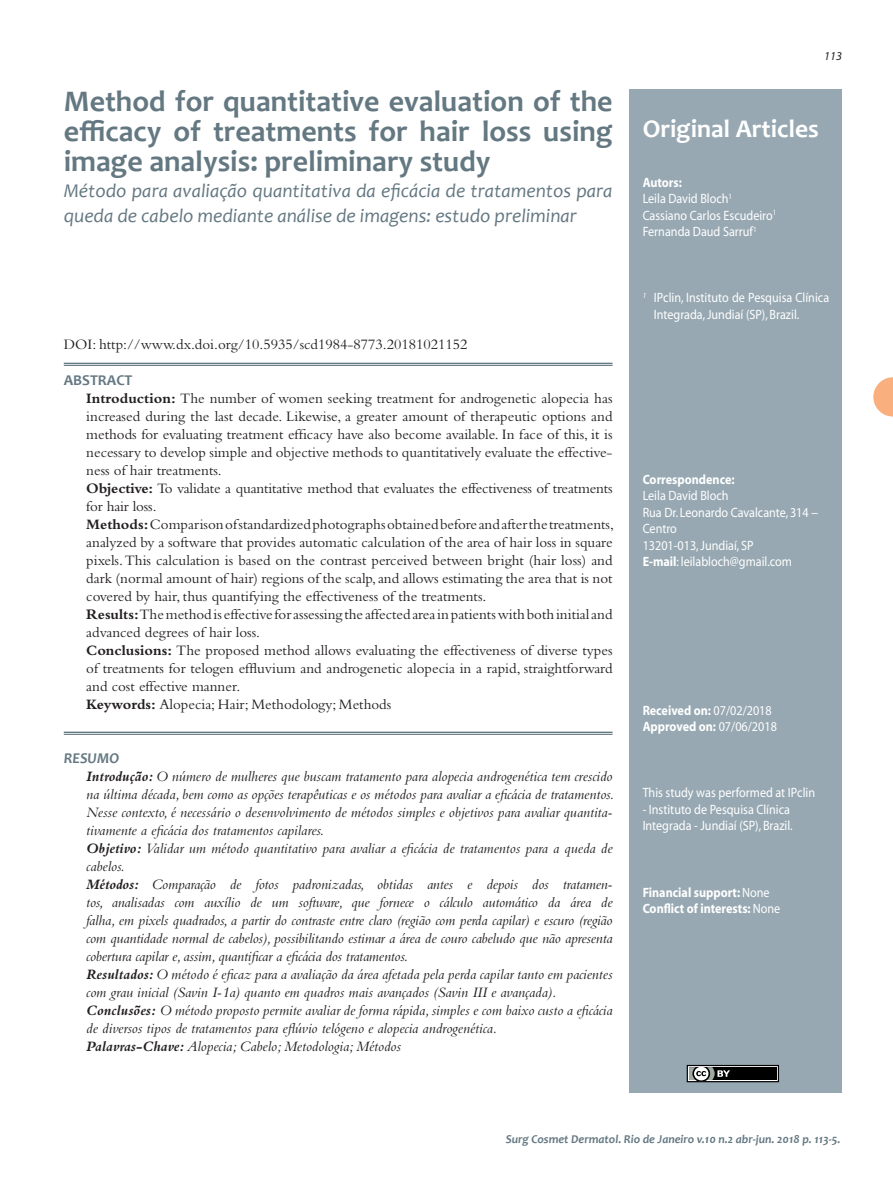
<style>
.page{position:relative;width:893px;height:1191px;background:#fff}
.page>*{position:absolute;margin:0;border:0;box-sizing:border-box;transform-origin:0 0}
.t1{font:700 30px/30px "Candara";color:#647882;text-align:justify}
.t2{font:700 25.5px "Candara";color:#fff}
.t3{font:italic 19.5px/25.5px "Candara";color:#647882}
.t4{font:15px/18px "Bembo";color:#231f20;text-align:justify}
.t5{font:italic 15px/18px "Bembo";color:#231f20}
.t6{font:700 15px "Candara";color:#647882}
.t7{font:italic 700 15px "Candara";color:#647882}
.t8{font:13.5px/16.5px "Myriad";color:#fff;scale:.9 1}
.t9{font:700 13.5px "Myriad";color:#fff;scale:.9 1}
.t10{font:italic 700 12px "Candara";color:#647882}
.t11{font:italic 12px "Myriad";color:#231f20}
.s1{font-weight:700}
.s2{font-weight:400}
</style>
<div class="page">
<svg style="left:873px;top:377px;width:20px;height:39px"></svg>
<hr style="left:64px;top:363px;width:549px;height:1px;background:#647882">
<hr style="left:64px;top:365px;width:549px;height:1px;background:#647882">
<hr style="left:64px;top:731px;width:549px;height:2px;background:#647882">
<hr style="left:64px;top:734px;width:549px;height:1px;background:#647882">
<div style="left:630px;top:89px;width:212px;height:1003px;background:#97a8b2"></div>
<svg style="left:687px;top:1065px;width:92px;height:17px;background:#474747"></svg>
<p class="t1" style="left:64px;top:86px;width:550px">Method for quantitative evaluation of the efficacy of treatments for hair loss using image analysis: preliminary study</p>
<p class="t3" style="left:64px;top:177px;width:550px">Método para avaliação quantitativa da eficácia de tratamentos para queda de cabelo mediante análise de imagens: estudo preliminar</p>
<p class="t4" style="left:64px;top:335px;width:405px">DOI: http://www.dx.doi.org/10.5935/scd1984-8773.20181021152</p>
<p class="t6" style="left:64px;top:371px;width:70px">ABSTRACT</p>
<p class="t4" style="left:86px;top:389px;width:528px"><span class="s1">Introduction:</span> The number of women seeking treatment for androgenetic alopecia has increased during the last decade. Likewise, a greater amount of therapeutic options and methods for evaluating treatment efficacy have also become available. In face of this, it is necessary to develop simple and objective methods to quantitatively evaluate the effective&shy;ness of hair treatments.</p>
<p class="t4" style="left:86px;top:479px;width:528px"><span class="s1">Objective:</span> To validate a quantitative method that evaluates the effectiveness of treatments for hair loss.</p>
<p class="t4" style="left:86px;top:515px;width:529px"><span class="s1">Methods:</span>Comparison of standardized photographs obtained before and after the treatments, analyzed by a software that provides automatic calculation of the area of hair loss in square pixels. This calculation is based on the contrast perceived between bright (hair loss) and dark (normal amount of hair) regions of the scalp, and allows estimating the area that is not covered by hair, thus quantifying the effectiveness of the treatments.</p>
<p class="t4" style="left:86px;top:605px;width:528px"><span class="s1">Results:</span> The method is effective for assessing the affected area in patients with both initial and advanced degrees of hair loss.</p>
<p class="t4" style="left:86px;top:641px;width:528px"><span class="s1">Conclusions:</span> The proposed method allows evaluating the effectiveness of diverse types of treatments for telogen effluvium and androgenetic alopecia in a rapid, straightforward and cost effective manner.</p>
<p class="t4" style="left:86px;top:695px;width:307px"><span class="s1">Keywords:</span> Alopecia; Hair; Methodology; Methods</p>
<p class="t7" style="left:64px;top:749px;width:57px">RESUMO</p>
<p class="t5" style="left:86px;top:767px;width:529px;text-align:justify"><span class="s1">Introdução:</span> O número de mulheres que buscam tratamento para alopecia androgenética tem crescido na última década, bem como as opções terapêuticas e os métodos para avaliar a eficácia de tratamentos.<br>Nesse contexto, é necessário o desenvolvimento de métodos simples e objetivos para avaliar quantita&shy;tivamente a eficácia dos tratamentos capilares.</p>
<p class="t5" style="left:86px;top:839px;width:528px"><span class="s1">Objetivo:</span> Validar um método quantitativo para avaliar a eficácia de tratamentos para a queda de cabelos.</p>
<p class="t5" style="left:86px;top:875px;width:528px;text-align:justify"><span class="s1">Métodos:</span> Comparação de fotos padronizadas, obtidas antes e depois dos tratamen&shy;tos, analisadas com auxílio de um software, que fornece o cálculo automático da área de falha, em pixels quadrados, a partir do contraste entre claro (região com perda capilar) e escuro (região com quantidade normal de cabelos), possibilitando estimar a área de couro cabeludo que não apresenta cobertura capilar e, assim, quantificar a eficácia dos tratamentos.</p>
<p class="t5" style="left:86px;top:965px;width:528px"><span class="s1">Resultados:</span> O método é eficaz para a avaliação da área afetada pela perda capilar tanto em pacientes com grau inicial (Savin I-1a) quanto em quadros mais avançados (Savin III e avançada).</p>
<p class="t5" style="left:86px;top:1001px;width:528px"><span class="s1">Conclusões:</span> O método proposto permite avaliar de forma rápida, simples e com baixo custo a eficácia de diversos tipos de tratamentos para eflúvio telógeno e alopecia androgenética.</p>
<p class="t5" style="left:86px;top:1037px;width:316px"><span class="s1">Palavras-Chave:</span> Alopecia; Cabelo; Metodologia; Métodos</p>
<p class="t11" style="left:824px;top:50px;width:19px">113</p>
<p class="t2" style="left:643px;top:113px;width:178px">Original Articles</p>
<p class="t9" style="left:643px;top:175px;width:45px">Autors:</p>
<p class="t8" style="left:643px;top:191px;width:101px">Leila David Bloch<sup>1</sup></p>
<p class="t8" style="left:643px;top:207px;width:150px">Cassiano Carlos Escudeiro<sup>1</sup></p>
<p class="t8" style="left:643px;top:224px;width:128px">Fernanda Daud Sarruf<sup>1</sup></p>
<p class="t8" style="left:654px;top:290px;width:196px;text-indent:-11px"><sup>1</sup> IPclin, Instituto de Pesquisa Clínica<br>Integrada, Jundiaí (SP), Brazil.</p>
<p class="t9" style="left:643px;top:472px;width:104px">Correspondence:</p>
<p class="t8" style="left:643px;top:488px;width:97px">Leila David Bloch</p>
<p class="t8" style="left:643px;top:504px;width:197px">Rua Dr. Leonardo Cavalcante, 314 −<br>Centro</p>
<p class="t8" style="left:643px;top:537px;width:125px">13201-013, Jundiaí, SP</p>
<p class="t8" style="left:643px;top:554px;width:167px"><span class="s1">E-mail</span>: leilabloch@gmail.com</p>
<p class="t9" style="left:643px;top:703px;width:145px">Received on: <span class="s2">07/02/2018</span></p>
<p class="t9" style="left:643px;top:720px;width:151px">Approved on: <span class="s2">07/06/2018</span></p>
<p class="t8" style="left:643px;top:785px;width:193px">This study was performed at IPclin</p>
<p class="t8" style="left:643px;top:801px;width:168px">- Instituto de Pesquisa Clínica<br>Integrada - Jundiaí (SP), Brazil.</p>
<p class="t9" style="left:643px;top:885px;width:143px">Financial support: <span class="s2">None</span></p>
<p class="t9" style="left:643px;top:901px;width:154px">Conflict of interests: <span class="s2">None</span></p>
<p class="t10" style="left:506px;top:1131px;width:336px">Surg Cosmet Dermatol. Rio de Janeiro v.10 n.2 abr-jun. 2018 p. 113-5.</p>
</div>
